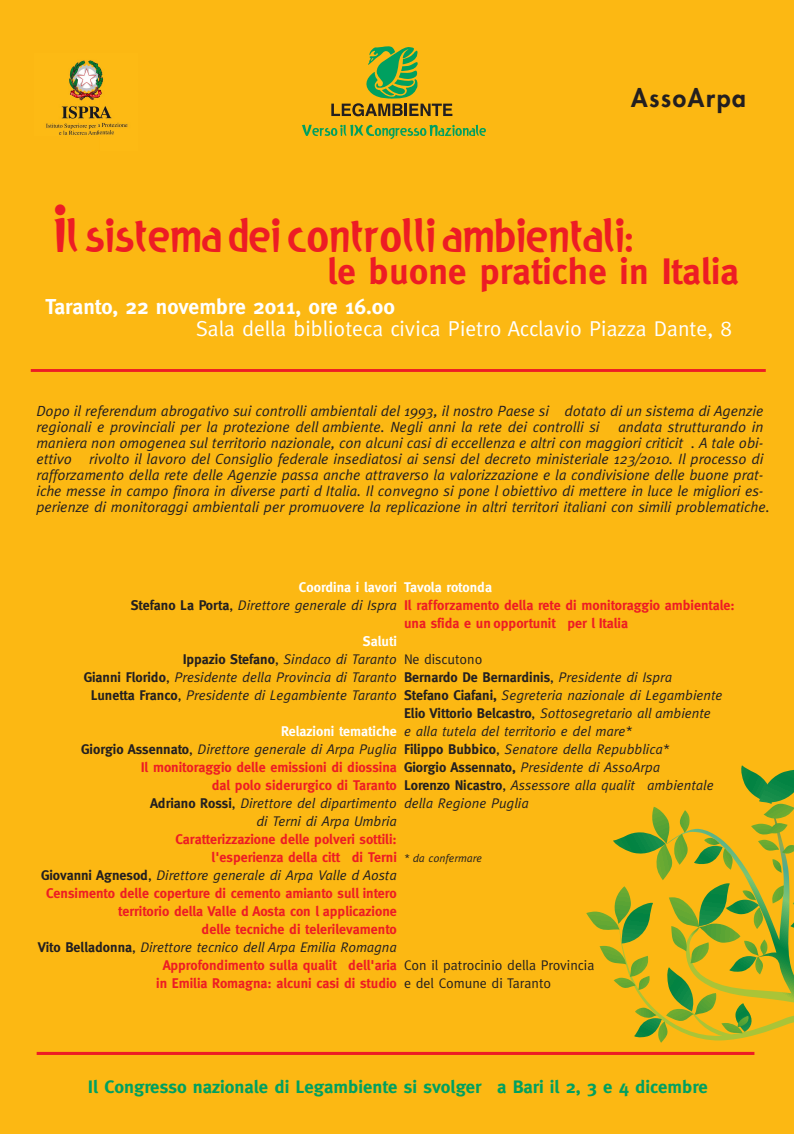
<style>
.page{position:relative;width:794px;height:1134px;background:#fcb813}
.page>*{position:absolute;margin:0;border:0;box-sizing:border-box;transform-origin:0 0}
.t1{font:49.12px "Legambiente Next";letter-spacing:.005em;color:#ed1c24}
.t2{font:700 36.84px "Meta";letter-spacing:.005em;color:#ed1c24}
.t3{font:800 24.4px "Futura";letter-spacing:.07em;color:#231f20}
.t4{font:21.56px "Meta";color:#fff}
.t5{font:700 21.56px "Meta";color:#fff}
.t6{font:700 18px "Meta";color:#00a060;scale:1.04 1}
.t7{font:italic 14.8px/16px "Meta";color:#231f20}
.t8{font:italic 14px/18px "Meta";color:#231f20;text-align:right}
.t9{font:700 14px/18px "Meta";color:#ed1c24;text-align:right}
.t10{font:14px/18px "Meta";color:#231f20}
.t11{font:700 14px "Meta";color:#fff}
.t12{font:italic 11.2px "Meta";color:#231f20}
.s1{font-style:normal}
.s2{font-weight:700;font-style:normal}
.s3{font-weight:700;font-style:normal;color:#fff}
.s4{font-weight:700;font-style:normal;color:#ed1c24}
.s5{color:#231f20}
.s6{font-weight:400;color:#231f20}
.s7{font-weight:400;font-style:italic;color:#231f20}
</style>
<div class="page">
<hr style="left:31px;top:369px;width:734px;height:3px;background:#ed1c24">
<svg style="left:331px;top:46px;width:121px;height:70px"></svg>
<svg style="left:302px;top:125px;width:184px;height:14px"></svg>
<hr style="left:37px;top:1052px;width:717px;height:3px;background:#ed1c24">
<svg style="left:586px;top:765px;width:208px;height:278px"></svg>
<img style="left:46px;top:60px;width:82px;height:75px">
<h3 class="t3" style="left:631px;top:82px;width:116px">AssoArpa</h3>
<h1 class="t1" style="left:53px;top:204px;width:581px">Il sistema dei controlli ambientali:</h1>
<h2 class="t2" style="left:327px;top:250px;width:413px">le buone pratiche in Italia</h2>
<h3 class="t5" style="left:45px;top:294px;width:351px">Taranto, 22 novembre 2011, 0re 16.00</h3>
<h3 class="t4" style="left:196px;top:316px;width:537px">Sala della biblioteca civica Pietro Acclavio Piazza Dante, 8</h3>
<p class="t7" style="left:36px;top:403px;width:735px">Dopo il referendum abrogativo sui controlli ambientali del 1993, il nostro Paese si • dotato di un sistema di Agenzie regionali e provinciali per la protezione dellÕ ambiente. Negli anni la rete dei controlli si • andata strutturando in maniera non omogenea sul territorio nazionale, con alcuni casi di eccellenza e altri con maggiori criticitˆ . A tale obi&shy;ettivo • rivolto il lavoro del Consiglio federale insediatosi ai sensi del decreto ministeriale 123/2010. Il processo di rafforzamento della rete delle Agenzie passa anche attraverso la valorizzazione e la condivisione delle buone prat&shy;iche messe in campo finora in diverse parti dÕ Italia. Il convegno si pone lÕ obiettivo di mettere in luce le migliori es&shy;perienze di monitoraggi ambientali per promuovere la replicazione in altri territori italiani con simili problematiche.</p>
<p class="t11" style="left:404px;top:579px;width:89px">Tavola rotonda</p>
<p class="t9" style="left:404px;top:596px;width:332px;text-align:left">Il rafforzamento della rete di monitoraggio ambientale: una sfida e unÕ opportunitˆ per lÕ Italia</p>
<p class="t8" style="left:404px;top:650px;width:320px;text-align:left"><span class="s1">Ne discutono<br></span><span class="s2">Bernardo De Bernardinis</span><span class="s1">,</span> Presidente di Ispra<br><span class="s2">Stefano Ciafani,</span> Segreteria nazionale di Legambiente <span class="s2">Elio Vittorio Belcastro</span><span class="s1">,</span> Sottosegretario allÕ ambiente<br>e alla tutela del territorio e del mare*<br><span class="s2">Filippo Bubbico</span><span class="s1">,</span> Senatore della Repubblica*<br><span class="s2">Giorgio Assennato,</span> Presidente di AssoArpa<br><span class="s2">Lorenzo Nicastro</span><span class="s1">,</span> Assessore alla qualitˆ ambientale della Regione Puglia</p>
<p class="t8" style="left:131px;top:578px;width:267px"><span class="s3">Coordina i lavori<br></span><span class="s2">Stefano La Porta</span><span class="s1">,</span> Direttore generale di Ispra</p>
<p class="t8" style="left:84px;top:632px;width:314px"><span class="s3">Saluti<br></span><span class="s2">Ippazio Stefano</span><span class="s1">,</span> Sindaco di Taranto<br><span class="s2">Gianni Florido</span><span class="s1">,</span> Presidente della Provincia di Taranto <span class="s2">Lunetta Franco</span><span class="s1">,</span> Presidente di Legambiente Taranto</p>
<p class="t8" style="left:81px;top:722px;width:317px"><span class="s3">Relazioni tematiche<br></span><span class="s2">Giorgio Assennato</span><span class="s1">,</span> Direttore generale di Arpa Puglia <span class="s4">Il monitoraggio delle emissioni di diossina<br>dal polo siderurgico di Taranto<br></span><span class="s2">Adriano Rossi</span><span class="s1">,</span> Direttore del dipartimento<br>di Terni di Arpa Umbria</p>
<p class="t9" style="left:38px;top:830px;width:360px">Caratterizzazione delle polveri sottili:<br>l'esperienza della cittˆ di Terni<br><span class="s5">Giovanni Agnesod</span><span class="s6">,</span> <span class="s7">Direttore generale di Arpa Valle dÕ Aosta </span>Censimento delle coperture di cemento amianto sullÕ intero territorio della Valle dÕ Aosta con lÕ applicazione<br>delle tecniche di telerilevamento<br><span class="s5">Vito Belladonna</span><span class="s6">,</span> <span class="s7">Direttore tecnico dellÕ Arpa Emilia Romagna </span>Approfondimento sulla qualitˆ dell'aria<br>in Emilia Romagna: alcuni casi di studio</p>
<p class="t12" style="left:404px;top:851px;width:80px">* da confermare</p>
<p class="t10" style="left:404px;top:956px;width:192px">Con il patrocinio della Provincia e del Comune di Taranto</p>
<p class="t6" style="left:88px;top:1076px;width:597px">Il Congresso nazionale di Legambiente si svolgerˆ a Bari il 2, 3 e 4 dicembre</p>
</div>
